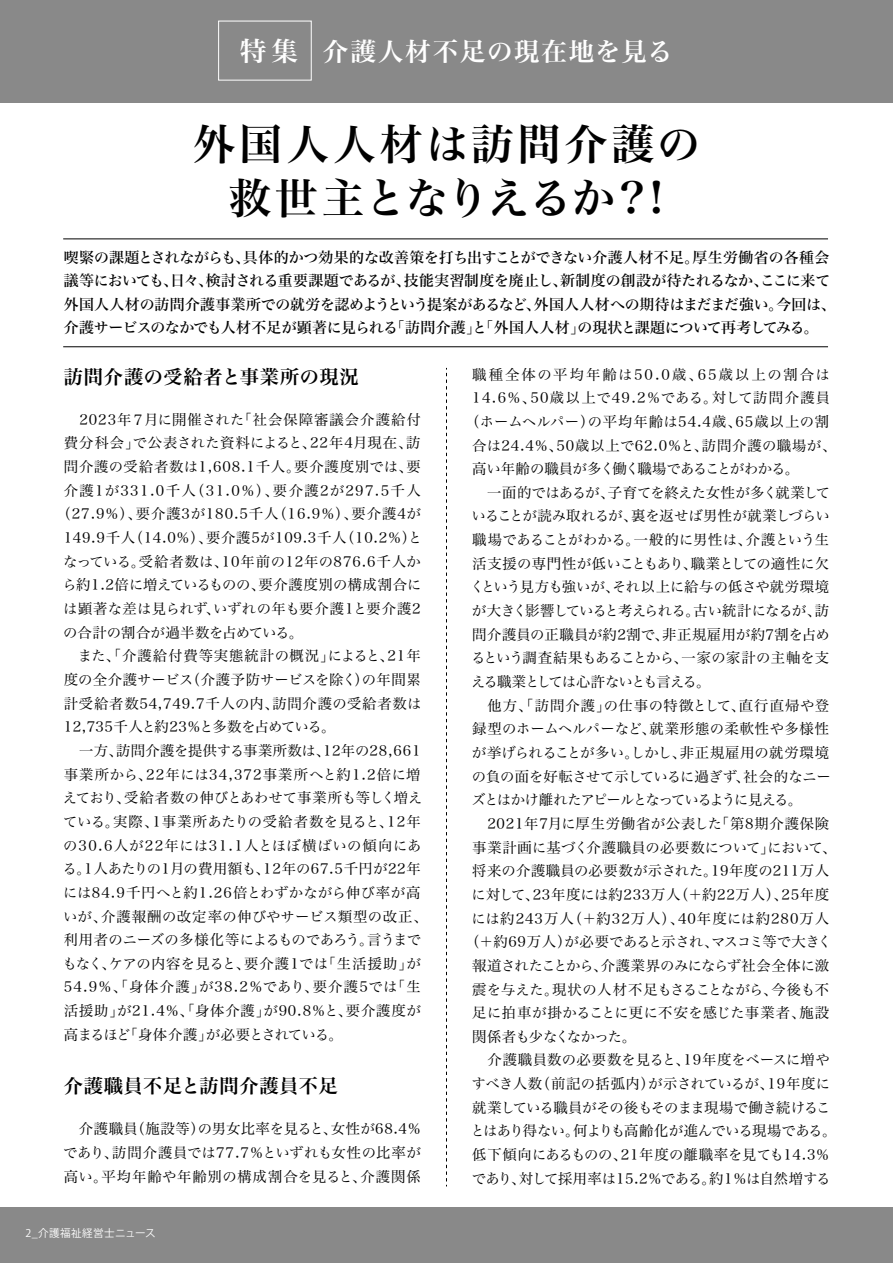
<style>
.page{position:relative;width:893px;height:1263px;background:#fff}
.page>*{position:absolute;margin:0;border:0;box-sizing:border-box;transform-origin:0 0}
.t1{font:42.45px/54.2px "Hira Min Std N W6";letter-spacing:.09em;color:#000;text-align:center}
.t2{font:25.5px "Hira Min Std N W6";letter-spacing:.075em;color:#fff}
.t3{font:19.2px "Hira Min Std N W6";letter-spacing:.05em;color:#000}
.t4{font:14.85px/23.4px "Hira Min Std N W5";letter-spacing:-.005em;color:#000}
.t5{font:14.4px/23.7px "Hira Min Std N W3";letter-spacing:.025em;color:#000;text-align:justify}
.t6{font:14.4px "Hira Min Std N W3";letter-spacing:.06em;color:#000}
.t7{font:14.4px "Hira Min Std N W3";letter-spacing:-.015em;color:#000}
.t8{font:14.4px "Hira Min Std N W3";letter-spacing:.065em;color:#000}
.t9{font:14.4px "Hira Min Std N W3";letter-spacing:.07em;color:#000}
.t10{font:14.4px "Hira Min Std N W3";letter-spacing:-.02em;color:#000}
.t11{font:14.4px "Hira Min Std N W3";color:#000}
.t12{font:14.4px "Hira Min Std N W3";letter-spacing:.05em;color:#000}
.t13{font:14.4px "Hira Min Std N W3";letter-spacing:.055em;color:#000}
.t14{font:14.4px "Hira Min Std N W3";letter-spacing:-.025em;color:#000}
.t15{font:14.4px "Hira Min Std N W3";letter-spacing:-.05em;color:#000}
.t16{font:14.4px "Hira Min Std N W3";letter-spacing:.1em;color:#000}
.t17{font:14.4px "Hira Min Std N W3";letter-spacing:.085em;color:#000}
.t18{font:14.4px "Hira Min Std N W3";letter-spacing:.08em;color:#000}
.t19{font:14.4px "Hira Min Std N W3";letter-spacing:.095em;color:#000}
.t20{font:14.4px "Hira Min Std N W3";letter-spacing:-.03em;color:#000}
.t21{font:14.4px "Hira Min Std N W3";letter-spacing:-.06em;color:#000}
.t22{font:14.4px "Hira Min Std N W3";letter-spacing:-.005em;color:#000}
.t23{font:14.4px "Hira Min Std N W3";letter-spacing:-.04em;color:#000}
.t24{font:14.4px "Hira Min Std N W3";letter-spacing:.145em;color:#000}
.t25{font:14.4px "Hira Min Std N W3";letter-spacing:-.09em;color:#000}
.t26{font:14.4px "Hira Min Std N W3";letter-spacing:-.035em;color:#000}
.t27{font:14.4px "Hira Min Std N W3";letter-spacing:-.07em;color:#000}
.t28{font:14.4px "Hira Min Std N W3";letter-spacing:-.065em;color:#000}
.t29{font:10.65px "Koz Go Pro";letter-spacing:.035em;color:#fff}
.s1{font-size:26.55px}
</style>
<div class="page">
<div style="left:0;top:1208px;width:893px;height:55px;background:#898989"></div>
<div style="left:0;top:0;width:893px;height:103px;background:#898989"></div>
<svg style="left:446px;top:368px;width:1px;height:818px"></svg>
<div style="left:218px;top:21px;width:94px;height:59px;border:1px solid #fff"></div>
<hr style="left:63px;top:346px;width:765px;height:1px;background:#000">
<hr style="left:63px;top:239px;width:765px;height:1px;background:#000">
<h2 class="t2" style="left:240px;top:33px;width:434px"><span class="s1">特集</span> 介護人材不足の現在地を見る</h2>
<h1 class="t1" style="left:193px;top:117px;width:509px">外国人人材は訪問介護の救世主となりえるか?!</h1>
<p class="t4" style="left:64px;top:246px;width:773px">喫緊の課題とされながらも、具体的かつ効果的な改善策を打ち出すことができない介護人材不足。厚生労働省の各種会議等においても、日々、検討される重要課題であるが、技能実習制度を廃止し、新制度の創設が待たれるなか、ここに来て外国人人材の訪問介護事業所での就労を認めようという提案があるなど、外国人人材への期待はまだまだ強い。今回は、介護サービスのなかでも人材不足が顕著に見られる「訪問介護」と「外国人人材」の現状と課題について再考してみる。　</p>
<h3 class="t3" style="left:64px;top:363px;width:296px">訪問介護の受給者と事業所の現況</h3>
<p class="t9" style="left:79px;top:409px;width:343px">2023年７月に開催された「社会保障審議会介護給付</p>
<p class="t5" style="left:64px;top:431px;width:358px">費分科会」で公表された資料によると、22年4月現在、訪</p>
<p class="t6" style="left:64px;top:456px;width:358px">問介護の受給者数は1,608.1千人。要介護度別では、要</p>
<p class="t16" style="left:64px;top:480px;width:358px">介護1が331.0千人（31.0％）、要介護2が297.5千人</p>
<p class="t8" style="left:57px;top:504px;width:366px">（27.9％）、要介護3が180.5千人（16.9％）、要介護4が</p>
<p class="t12" style="left:64px;top:527px;width:360px">149.9千人（14.0％）、要介護5が109.3千人（10.2％）と</p>
<p class="t8" style="left:63px;top:551px;width:359px">なっている。受給者数は、10年前の12年の876.6千人か</p>
<p class="t5" style="left:62px;top:573px;width:361px">ら約1.2倍に増えているものの、要介護度別の構成割合に</p>
<p class="t5" style="left:63px;top:596px;width:359px">は顕著な差は見られず、いずれの年も要介護1と要介護2</p>
<p class="t11" style="left:63px;top:622px;width:241px">の合計の割合が過半数を占めている。</p>
<p class="t8" style="left:64px;top:646px;width:358px">　また、「介護給付費等実態統計の概況」によると、21年</p>
<p class="t5" style="left:64px;top:667px;width:358px">度の全介護サービス（介護予防サービスを除く）の年間累</p>
<p class="t13" style="left:64px;top:693px;width:359px">計受給者数54,749.7千人の内、訪問介護の受給者数は</p>
<p class="t10" style="left:64px;top:717px;width:273px">12,735千人と約23％と多数を占めている。</p>
<p class="t5" style="left:79px;top:738px;width:343px">一方、訪問介護を提供する事業所数は、12年の28,661</p>
<p class="t18" style="left:64px;top:764px;width:358px">事業所から、22年には34,372事業所へと約1.2倍に増</p>
<p class="t10" style="left:63px;top:787px;width:361px">えており、受給者数の伸びとあわせて事業所も等しく増え</p>
<p class="t5" style="left:63px;top:809px;width:359px">ている。実際、1事業所あたりの受給者数を見ると、12年</p>
<p class="t6" style="left:63px;top:835px;width:360px">の30.6人が22年には31.1人とほぼ横ばいの傾向にあ</p>
<p class="t5" style="left:63px;top:856px;width:360px">る。1人あたりの1月の費用額も、12年の67.5千円が22年</p>
<p class="t5" style="left:63px;top:880px;width:359px">には84.9千円へと約1.26倍とわずかながら伸び率が高</p>
<p class="t5" style="left:63px;top:904px;width:366px">いが、介護報酬の改定率の伸びやサービス類型の改正、</p>
<p class="t7" style="left:64px;top:929px;width:359px">利用者のニーズの多様化等によるものであろう。言うまで</p>
<p class="t5" style="left:62px;top:951px;width:360px">もなく、ケアの内容を見ると、要介護1では「生活援助」が</p>
<p class="t17" style="left:64px;top:977px;width:358px">54.9％、「身体介護」が38.2％であり、要介護5では「生</p>
<p class="t6" style="left:64px;top:1000px;width:358px">活援助」が21.4％、「身体介護」が90.8％と、要介護度が</p>
<p class="t27" style="left:64px;top:1024px;width:281px">高まるほど「身体介護」が必要とされている。</p>
<h3 class="t3" style="left:64px;top:1072px;width:276px">介護職員不足と訪問介護員不足</h3>
<p class="t5" style="left:63px;top:1117px;width:360px">　介護職員（施設等）の男女比率を見ると、女性が68.4％であり、訪問介護員では77.7％といずれも女性の比率が高い。平均年齢や年齢別の構成割合を見ると、介護関係</p>
<p class="t29" style="left:26px;top:1227px;width:132px">2_介護福祉経営士ニュース</p>
<p class="t24" style="left:472px;top:364px;width:359px">職種全体の平均年齢は50.0歳、65歳以上の割合は</p>
<p class="t19" style="left:472px;top:387px;width:359px">14.6％、50歳以上で49.2％である。対して訪問介護員</p>
<p class="t5" style="left:465px;top:409px;width:366px">（ホームヘルパー）の平均年齢は54.4歳、65歳以上の割</p>
<p class="t6" style="left:472px;top:435px;width:366px">合は24.4％、50歳以上で62.0％と、訪問介護の職場が、</p>
<p class="t26" style="left:472px;top:458px;width:328px">高い年齢の職員が多く働く職場であることがわかる。</p>
<p class="t14" style="left:472px;top:482px;width:359px">　一面的ではあるが、子育てを終えた女性が多く就業して</p>
<p class="t7" style="left:472px;top:506px;width:360px">いることが読み取れるが、裏を返せば男性が就業しづらい</p>
<p class="t7" style="left:472px;top:529px;width:358px">職場であることがわかる。一般的に男性は、介護という生</p>
<p class="t5" style="left:472px;top:551px;width:358px">活支援の専門性が低いこともあり、職業としての適性に欠</p>
<p class="t11" style="left:470px;top:577px;width:360px">くという見方も強いが、それ以上に給与の低さや就労環境</p>
<p class="t21" style="left:472px;top:600px;width:359px">が大きく影響していると考えられる。古い統計になるが、訪</p>
<p class="t5" style="left:472px;top:622px;width:359px">問介護員の正職員が約2割で、非正規雇用が約7割を占め</p>
<p class="t22" style="left:471px;top:648px;width:360px">るという調査結果もあることから、一家の家計の主軸を支</p>
<p class="t28" style="left:471px;top:671px;width:241px">える職業としては心許ないとも言える。</p>
<p class="t9" style="left:472px;top:695px;width:358px">　他方、「訪問介護」の仕事の特徴として、直行直帰や登</p>
<p class="t5" style="left:472px;top:717px;width:358px">録型のホームヘルパーなど、就業形態の柔軟性や多様性</p>
<p class="t5" style="left:472px;top:740px;width:359px">が挙げられることが多い。しかし、非正規雇用の就労環境</p>
<p class="t7" style="left:472px;top:766px;width:360px">の負の面を好転させて示しているに過ぎず、社会的なニー</p>
<p class="t25" style="left:472px;top:789px;width:332px">ズとはかけ離れたアピールとなっているように見える。</p>
<p class="t13" style="left:472px;top:813px;width:358px">　2021年7月に厚生労働省が公表した「第8期介護保険</p>
<p class="t5" style="left:472px;top:835px;width:366px">事業計画に基づく介護職員の必要数について」において、</p>
<p class="t5" style="left:472px;top:858px;width:358px">将来の介護職員の必要数が示された。19年度の211万人</p>
<p class="t12" style="left:472px;top:884px;width:359px">に対して、23年度には約233万人（＋約22万人）、25年度</p>
<p class="t9" style="left:472px;top:908px;width:359px">には約243万人（＋約32万人）、40年度には約280万人</p>
<p class="t20" style="left:465px;top:931px;width:368px">（＋約69万人）が必要であると示され、マスコミ等で大きく</p>
<p class="t10" style="left:472px;top:955px;width:358px">報道されたことから、介護業界のみにならず社会全体に激</p>
<p class="t11" style="left:472px;top:979px;width:358px">震を与えた。現状の人材不足もさることながら、今後も不</p>
<p class="t5" style="left:472px;top:1000px;width:358px">足に拍車が掛かることに更に不安を感じた事業者、施設</p>
<p class="t15" style="left:472px;top:1026px;width:165px">関係者も少なくなかった。</p>
<p class="t5" style="left:472px;top:1048px;width:359px">　介護職員数の必要数を見ると、19年度をベースに増や</p>
<p class="t5" style="left:472px;top:1071px;width:360px">すべき人数（前記の括弧内）が示されているが、19年度に</p>
<p class="t23" style="left:472px;top:1097px;width:360px">就業している職員がその後もそのまま現場で働き続けるこ</p>
<p class="t15" style="left:470px;top:1121px;width:367px">とはあり得ない。何よりも高齢化が進んでいる現場である。</p>
<p class="t5" style="left:472px;top:1142px;width:359px">低下傾向にあるものの、21年度の離職率を見ても14.3％</p>
<p class="t14" style="left:472px;top:1168px;width:360px">であり、対して採用率は15.2％である。約1％は自然増する</p>
</div>
